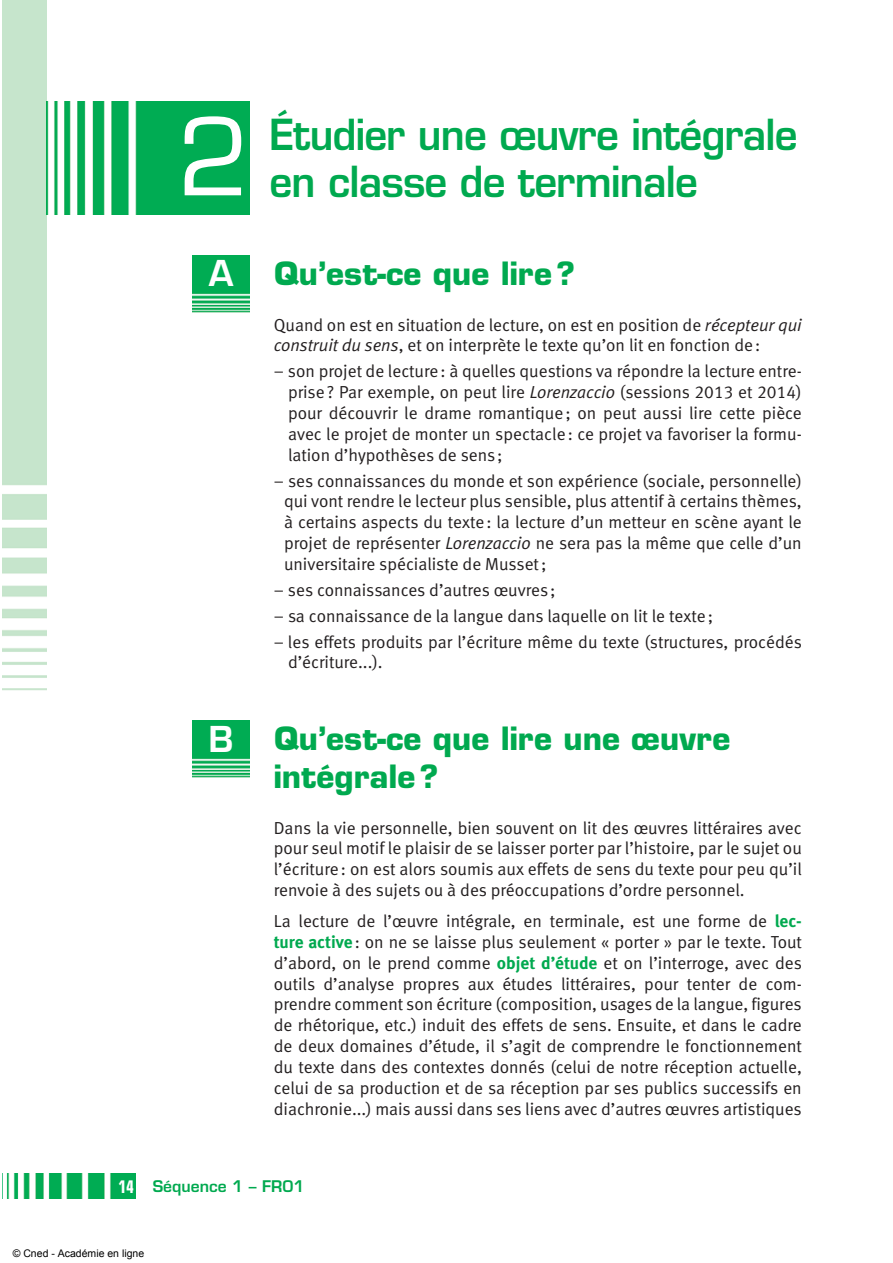
<style>
.page{position:relative;width:893px;height:1263px;background:#fff}
.page>*{position:absolute;margin:0;border:0;box-sizing:border-box;transform-origin:0 0}
.t1{font:104.4px "Eurostile LT Std";color:#fff}
.t2{font:600 41.7px/47px "Eurostile LT Std";letter-spacing:-.02em;color:#00a94f;scale:.96 1}
.t3{font:600 34.8px "Eurostile LT Std";color:#fff}
.t4{font:700 31.35px/37.7px "Eurostile LT Std";color:#00a94f}
.t5{font:17.4px/20.9px "Meta Normal LF";color:#231f20;text-align:justify}
.t6{font:600 15.6px "Eurostile LT Std";color:#00a94f}
.t7{font:10.5px "Arial";color:#000}
.s1{font-style:italic}
.s2{font-family:"Meta Bold LF";color:#00a94f}
.s3{font-weight:700;font-stretch:condensed;font-size:17.4px;color:#fff}
</style>
<div class="page">
<img style="left:3px;top:0;width:44px;height:691px">
<img style="left:6px;top:1174px;width:130px;height:25px">
<img style="left:47px;top:101px;width:202px;height:114px">
<img style="left:193px;top:255px;width:56px;height:57px">
<img style="left:193px;top:721px;width:56px;height:56px">
<h1 class="t1" style="left:177px;top:110px;width:74px">2</h1>
<h2 class="t2" style="left:270px;top:114px;width:552px">Étudier une œuvre intégrale en classe de terminale</h2>
<h3 class="t3" style="left:209px;top:258px;width:26px">A</h3>
<h3 class="t3" style="left:209px;top:723px;width:26px">B</h3>
<h3 class="t4" style="left:274px;top:256px;width:303px">Qu’est-ce que lire ?</h3>
<p class="t5" style="left:274px;top:316px;width:529px">Quand on est en situation de lecture, on est en position de <span class="s1">récepteur qui construit du sens</span>, et on interprète le texte qu’on lit en fonction de :</p>
<p class="t5" style="left:288px;top:362px;width:515px;text-indent:-14px">– son projet de lecture : à quelles questions va répondre la lecture entre&shy;prise ? Par exemple, on peut lire <span class="s1">Lorenzaccio</span> (sessions 2013 et 2014) pour découvrir le drame romantique ; on peut aussi lire cette pièce avec le projet de monter un spectacle : ce projet va favoriser la formu&shy;lation d’hypothèses de sens ;</p>
<p class="t5" style="left:284px;top:472px;width:519px;text-indent:-10px">– ses connaissances du monde et son expérience (sociale, personnelle) qui vont rendre le lecteur plus sensible, plus attentif à certains thèmes, à certains aspects du texte : la lecture d’un metteur en scène ayant le projet de représenter <span class="s1">Lorenzaccio</span> ne sera pas la même que celle d’un universitaire spécialiste de Musset ;</p>
<p class="t5" style="left:274px;top:581px;width:283px">– ses connaissances d’autres œuvres ;</p>
<p class="t5" style="left:274px;top:607px;width:441px">– sa connaissance de la langue dans laquelle on lit le texte ;</p>
<p class="t5" style="left:288px;top:633px;width:515px;text-indent:-14px">– les effets produits par l’écriture même du texte (structures, procédés d’écriture...).</p>
<h3 class="t4" style="left:274px;top:722px;width:458px">Qu’est-ce que lire une œuvre intégrale ?</h3>
<p class="t5" style="left:274px;top:819px;width:529px">Dans la vie personnelle, bien souvent on lit des œuvres littéraires avec pour seul motif le plaisir de se laisser porter par l’histoire, par le sujet ou l’écriture : on est alors soumis aux effets de sens du texte pour peu qu’il renvoie à des sujets ou à des préoccupations d’ordre personnel.</p>
<p class="t5" style="left:274px;top:912px;width:530px">La lecture de l’œuvre intégrale, en terminale, est une forme de <span class="s2">lec&shy;ture active</span> : on ne se laisse plus seulement « porter » par le texte. Tout d’abord, on le prend comme <span class="s2">objet d’étude</span> et on l’interroge, avec des outils d’analyse propres aux études littéraires, pour tenter de com&shy;prendre comment son écriture (composition, usages de la langue, figures de rhétorique, etc.) induit des effets de sens. Ensuite, et dans le cadre de deux domaines d’étude, il s’agit de comprendre le fonctionnement du texte dans des contextes donnés (celui de notre réception actuelle, celui de sa production et de sa réception par ses publics successifs en diachronie...) mais aussi dans ses liens avec d’autres œuvres artistiques</p>
<p class="t6" style="left:119px;top:1179px;width:187px"><span class="s3">14</span> Séquence 1 – FR01</p>
<p class="t7" style="left:13px;top:1246px;width:133px">© Cned - Académie en ligne</p>
</div>
